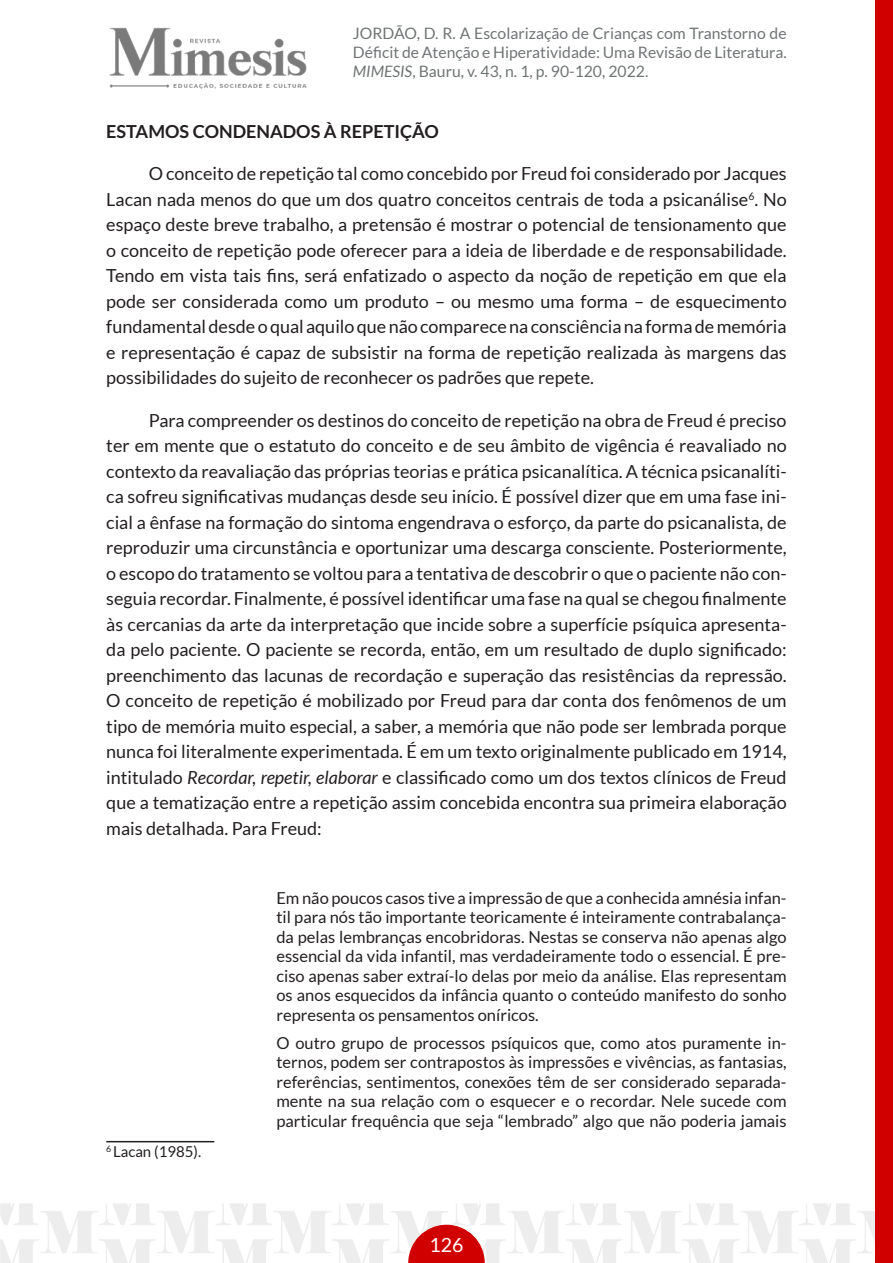
<style>
.page{position:relative;width:893px;height:1263px;background:#fff}
.page>*{position:absolute;margin:0;border:0;box-sizing:border-box;transform-origin:0 0}
.t1{font:19.5px "Lato";color:#fff}
.CORPO_DO_TEXTO{font:18px/25.5px "Lato";color:#231f20;text-align:justify}
.TÍTULO{font:700 18px "Lato";color:#231f20}
.CITAÇÃO{font:16.5px/19.5px "Lato";color:#231f20;text-align:justify}
.t2{font:15.75px/18.9px "Lato";color:#707475;text-align:justify}
.NOTA{font:15px "Lato";color:#231f20}
.s1{font-style:italic}
</style>
<div class="page">
<img style="left:0;top:1203px;width:876px;height:60px">
<img style="left:109px;top:27px;width:198px;height:62px">
<div style="left:876px;top:0;width:17px;height:1263px;background:#d10000"></div>
<svg style="left:408px;top:1225px;width:77px;height:38px;background:#d93535"></svg>
<hr style="left:106px;top:1141px;width:108px;height:1px;background:#231f20">
<p class="t2" style="left:353px;top:23px;width:435px">JORDÃO, D. R. A Escolarização de Crianças com Transtorno de Déficit de Atenção e Hiperatividade: Uma Revisão de Literatura.<br><span class="s1">MIMESIS</span>, Bauru, v. 43, n. 1, p. 90-120, 2022.</p>
<p class="TÍTULO" style="left:106px;top:121px;width:334px">ESTAMOS CONDENADOS À REPETIÇÃO</p>
<p class="CORPO_DO_TEXTO" style="left:106px;top:161px;width:682px;text-indent:43px">O conceito de repetição tal como concebido por Freud foi considerado por Jacques Lacan nada menos do que um dos quatro conceitos centrais de toda a psicanálise<sup>6</sup>. No espaço deste breve trabalho, a pretensão é mostrar o potencial de tensionamento que o conceito de repetição pode oferecer para a ideia de liberdade e de responsabilidade.<br>Tendo em vista tais fins, será enfatizado o aspecto da noção de repetição em que ela pode ser considerada como um produto – ou mesmo uma forma – de esquecimento fundamental desde o qual aquilo que não comparece na consciência na forma de memória e representação é capaz de subsistir na forma de repetição realizada às margens das possibilidades do sujeito de reconhecer os padrões que repete.</p>
<p class="CORPO_DO_TEXTO" style="left:106px;top:407px;width:682px;text-indent:43px">Para compreender os destinos do conceito de repetição na obra de Freud é preciso ter em mente que o estatuto do conceito e de seu âmbito de vigência é reavaliado no contexto da reavaliação das próprias teorias e prática psicanalítica. A técnica psicanalíti&shy;ca sofreu significativas mudanças desde seu início. É possível dizer que em uma fase ini&shy;cial a ênfase na formação do sintoma engendrava o esforço, da parte do psicanalista, de reproduzir uma circunstância e oportunizar uma descarga consciente. Posteriormente, o escopo do tratamento se voltou para a tentativa de descobrir o que o paciente não con&shy;seguia recordar. Finalmente, é possível identificar uma fase na qual se chegou finalmente às cercanias da arte da interpretação que incide sobre a superfície psíquica apresenta&shy;da pelo paciente. O paciente se recorda, então, em um resultado de duplo significado: preenchimento das lacunas de recordação e superação das resistências da repressão.<br>O conceito de repetição é mobilizado por Freud para dar conta dos fenômenos de um tipo de memória muito especial, a saber, a memória que não pode ser lembrada porque nunca foi literalmente experimentada. É em um texto originalmente publicado em 1914, intitulado <span class="s1">Recordar, repetir, elaborar</span> e classificado como um dos textos clínicos de Freud que a tematização entre a repetição assim concebida encontra sua primeira elaboração mais detalhada. Para Freud:</p>
<p class="NOTA" style="left:106px;top:1143px;width:96px"><sup>6</sup> Lacan (1985).</p>
<p class="CITAÇÃO" style="left:276px;top:888px;width:512px">Em não poucos casos tive a impressão de que a conhecida amnésia infan&shy;til para nós tão importante teoricamente é inteiramente contrabalança&shy;da pelas lembranças encobridoras. Nestas se conserva não apenas algo essencial da vida infantil, mas verdadeiramente todo o essencial. É pre&shy;ciso apenas saber extraí-lo delas por meio da análise. Elas representam os anos esquecidos da infância quanto o conteúdo manifesto do sonho representa os pensamentos oníricos.</p>
<p class="CITAÇÃO" style="left:276px;top:1033px;width:512px">O outro grupo de processos psíquicos que, como atos puramente in&shy;ternos, podem ser contrapostos às impressões e vivências, as fantasias, referências, sentimentos, conexões têm de ser considerado separada&shy;mente na sua relação com o esquecer e o recordar. Nele sucede com particular frequência que seja “lembrado” algo que não poderia jamais</p>
<p class="t1" style="left:429px;top:1234px;width:35px">126</p>
</div>
